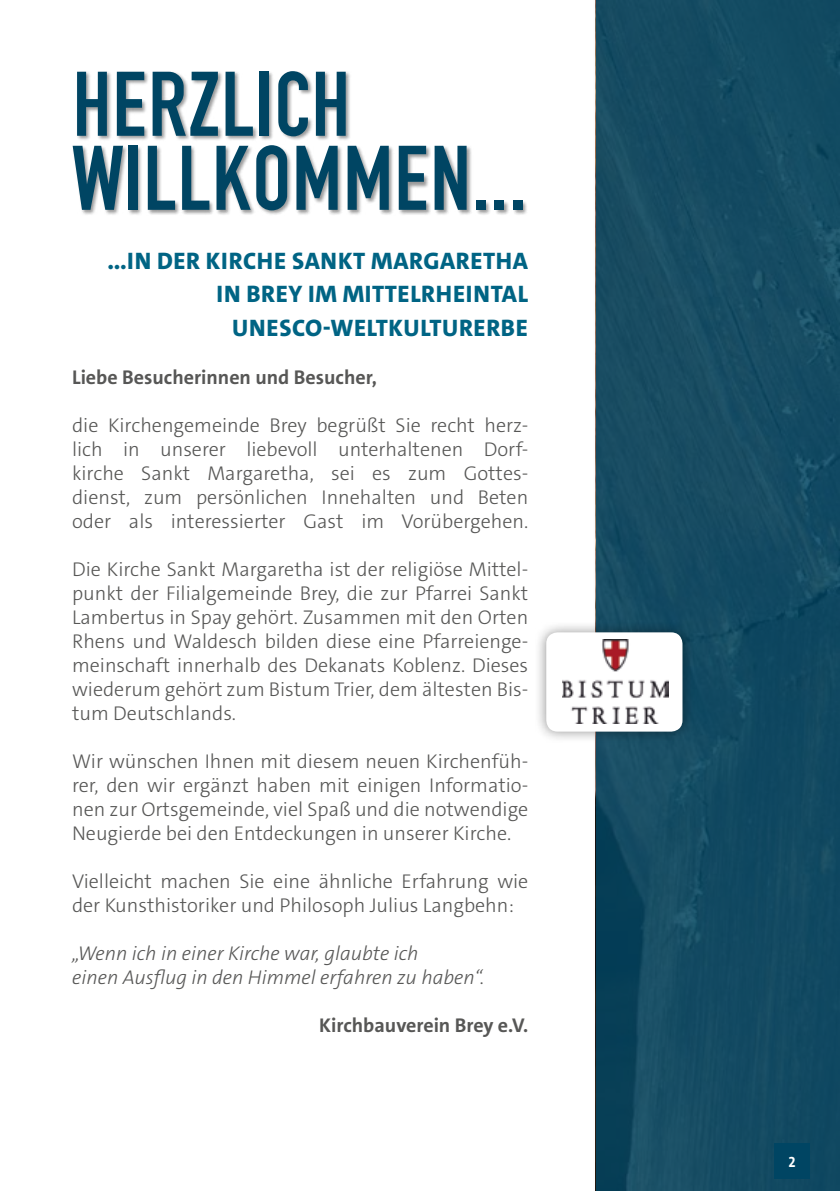
<style>
.page{position:relative;width:840px;height:1191px;background:#fff}
.page>*{position:absolute;margin:0;border:0;box-sizing:border-box;transform-origin:0 0}
.t1{font:96px/74px "DIN 1451 Engschrift Regular";color:#004563}
.t2{font:800 24px/33.6px "The Sans C4 s";letter-spacing:.025em;color:#006484;text-align:right}
.t3{font:300 20px/24px "The Sans C4 s";color:#575756;text-align:justify}
.t4{font:italic 300 20px/24px "The Sans C4 s";color:#575756}
.t5{font:700 20px "The Sans C4 s";color:#575756}
.t6{font:700 15px "The Sans C4 s";color:#fff;scale:.96 1}
</style>
<div class="page">
<svg style="left:595px;top:0;width:244px;height:1191px;background:#144a61"></svg>
<div style="left:773px;top:1143px;width:36px;height:35px;background:#004563"></div>
<div style="left:72px;top:71px;width:455px;height:144px;background:#000;opacity:.4"></div>
<div style="left:534px;top:620px;width:160px;height:123px;background:#000;opacity:.42"></div>
<div style="left:546px;top:632px;width:136px;height:99px;background:#fff;border-radius:11px"></div>
<img style="left:562px;top:639px;width:106px;height:84px">
<h1 class="t1" style="left:72px;top:66px;width:456px">HERZLICH<br>WILLKOMMEN...</h1>
<p class="t2" style="left:107px;top:244px;width:422px">...IN DER KIRCHE SANKT MARGARETHA<br>IN BREY IM MITTELRHEINTAL<br>UNESCO-WELTKULTURERBE</p>
<p class="t5" style="left:72px;top:364px;width:306px">Liebe Besucherinnen und Besucher,</p>
<p class="t3" style="left:72px;top:413px;width:457px">die Kirchengemeinde Brey begrüßt Sie recht herz&shy;lich in unserer liebevoll unterhaltenen Dorf&shy;kirche Sankt Margaretha, sei es zum Gottes&shy;dienst, zum persönlichen Innehalten und Beten oder als interessierter Gast im Vorübergehen.</p>
<p class="t3" style="left:72px;top:557px;width:457px">Die Kirche Sankt Margaretha ist der religiöse Mittel&shy;punkt der Filialgemeinde Brey, die zur Pfarrei Sankt Lambertus in Spay gehört. Zusammen mit den Orten Rhens und Waldesch bilden diese eine Pfarreienge&shy;meinschaft innerhalb des Dekanats Koblenz. Dieses wiederum gehört zum Bistum Trier, dem ältesten Bis&shy;tum Deutschlands.</p>
<p class="t3" style="left:72px;top:749px;width:457px">Wir wünschen Ihnen mit diesem neuen Kirchenfüh&shy;rer, den wir ergänzt haben mit einigen Informatio&shy;nen zur Ortsgemeinde, viel Spaß und die notwendige Neugierde bei den Entdeckungen in unserer Kirche.</p>
<p class="t3" style="left:72px;top:869px;width:457px">Vielleicht machen Sie eine ähnliche Erfahrung wie der Kunsthistoriker und Philosoph Julius Langbehn:</p>
<p class="t4" style="left:72px;top:941px;width:413px">„Wenn ich in einer Kirche war, glaubte ich<br>einen Ausflug in den Himmel erfahren zu haben“.</p>
<p class="t5" style="left:319px;top:1012px;width:210px">Kirchbauverein Brey e.V.</p>
<p class="t6" style="left:787px;top:1152px;width:9px">2</p>
</div>
